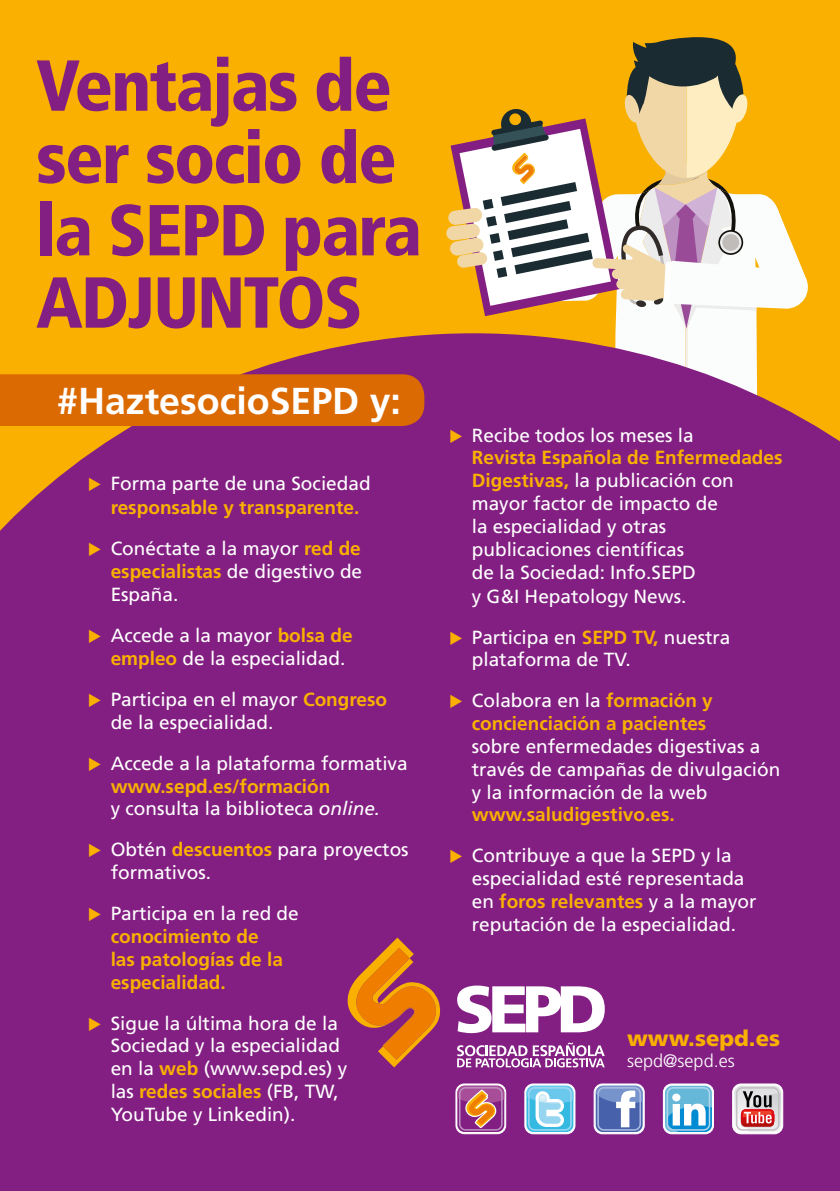
<style>
.page{position:relative;width:840px;height:1191px;background:#fff}
.page>*{position:absolute;margin:0;border:0;box-sizing:border-box;transform-origin:0 0}
.t1{font:900 condensed 72px/72.2px "Frutiger";letter-spacing:-.025em;color:#831f82}
.t2{font:700 37.4px "Frutiger";color:#fff}
.t3{font:900 22px "Frutiger";color:#f9b000}
.t4{font:19px/22.8px "Frutiger";color:#fff}
.t5{font:700 19px/22.8px "Frutiger";color:#f9b000}
.t6{font:300 18px "Frutiger";color:#fff}
.s1{font-weight:400;color:#fff}
.s2{color:#f9b000}
.s3{font-weight:700;color:#f9b000}
.s4{font-style:italic}
</style>
<div class="page">
<div style="left:0;top:0;width:839px;height:1191px;background:#f9b000"></div>
<svg style="left:446px;top:37px;width:362px;height:296px"></svg>
<div style="left:0;top:333px;width:839px;height:858px;background:#831f82"></div>
<div style="left:455px;top:1083px;width:51px;height:51px;border:1px solid #fff;border-radius:8px"></div>
<svg style="left:457px;top:1085px;width:47px;height:47px"></svg>
<svg style="left:457px;top:1085px;width:47px;height:45px;background:#b9687c"></svg>
<div style="left:593px;top:1083px;width:51px;height:51px;border:1px solid #fff;border-radius:8px"></div>
<svg style="left:595px;top:1085px;width:47px;height:47px"></svg>
<div style="left:597px;top:1087px;width:43px;height:43px;border:2px solid #acbce2;border-radius:6px"></div>
<svg style="left:595px;top:1085px;width:47px;height:42px;background:#879bcb"></svg>
<div style="left:524px;top:1083px;width:51px;height:51px;border:1px solid #fff;border-radius:8px"></div>
<svg style="left:526px;top:1085px;width:47px;height:47px"></svg>
<div style="left:527px;top:1087px;width:44px;height:43px;border:2px solid #9fd8f3;border-radius:6px"></div>
<svg style="left:526px;top:1085px;width:47px;height:42px;background:#90d6ef"></svg>
<div style="left:731px;top:1083px;width:51px;height:51px;border:1px solid #fff;border-radius:8px"></div>
<svg style="left:733px;top:1085px;width:47px;height:47px;background:#cba6a7"></svg>
<div style="left:662px;top:1083px;width:51px;height:51px;border:1px solid #fff;border-radius:8px"></div>
<div style="left:664px;top:1085px;width:47px;height:47px;background:#66b8d9;border-radius:7px"></div>
<div style="left:666px;top:1087px;width:43px;height:43px;border:2px solid #b1d5ea;border-radius:6px"></div>
<svg style="left:666px;top:1093px;width:45px;height:39px"></svg>
<svg style="left:457px;top:985px;width:147px;height:48px;background:#d1add1"></svg>
<svg style="left:457px;top:1042px;width:147px;height:25px;background:#af70af"></svg>
<svg style="left:347px;top:937px;width:93px;height:130px;background:#b75344"></svg>
<div style="left:0;top:374px;width:424px;height:52px;background:#dc6a02"></div>
<h1 class="t1" style="left:36px;top:49px;width:387px">Ventajas de ser socio de la SEPD para<br>ADJUNTOS</h1>
<h2 class="t2" style="left:57px;top:379px;width:345px">#HaztesocioSEPD y:</h2>
<p class="t5" style="left:111px;top:471px;width:261px;line-height:24px;text-indent:-23px">◆ <span class="s1">Forma parte de una Sociedad </span>responsable y transparente.</p>
<p class="t4" style="left:111px;top:537px;width:253px;text-align:justify;text-indent:-23px"><span class="s2">◆</span> Conéctate a la mayor <span class="s3">red de especialistas</span> de digestivo de España.</p>
<p class="t4" style="left:111px;top:624px;width:243px;text-indent:-23px"><span class="s2">◆</span> Accede a la mayor <span class="s3">bolsa de empleo</span> de la especialidad.</p>
<p class="t4" style="left:111px;top:687px;width:278px;text-indent:-23px"><span class="s2">◆</span> Participa en el mayor <span class="s3">Congreso </span>de la especialidad.</p>
<p class="t4" style="left:111px;top:751px;width:298px;text-indent:-23px"><span class="s2">◆</span> Accede a la plataforma formativa <span class="s3">www.sepd.es/formación<br></span>y consulta la biblioteca <span class="s4">online.</span></p>
<p class="t4" style="left:111px;top:838px;width:299px;text-indent:-23px"><span class="s2">◆</span> Obtén <span class="s3">descuentos</span> para proyectos formativos.</p>
<p class="t5" style="left:111px;top:902px;width:189px;text-indent:-23px">◆ <span class="s1">Participa en la red de </span>conocimiento de<br>las patologías de la especialidad.</p>
<p class="t4" style="left:111px;top:1011px;width:238px;text-indent:-23px"><span class="s2">◆</span> Sigue la última hora de la<br>Sociedad y la especialidad en la <span class="s3">web</span> (www.sepd.es) y las <span class="s3">redes sociales</span> (FB, TW,<br>YouTube y Linkedin).</p>
<p class="t4" style="left:471px;top:423px;width:312px;text-indent:-23px"><span class="s2">◆</span> Recibe todos los meses la<br><span class="s3">Revista Española de Enfermedades<br>Digestivas,</span> la publicación con mayor factor de impacto de<br>la especialidad y otras publicaciones científicas<br>de la Sociedad: Info.SEPD<br>y G&amp;I Hepatology News.</p>
<p class="t4" style="left:471px;top:625px;width:260px;text-indent:-23px"><span class="s2">◆</span> Participa en <span class="s3">SEPD TV,</span> nuestra plataforma de TV.</p>
<p class="t5" style="left:471px;top:689px;width:242px;text-indent:-23px">◆ <span class="s1">Colabora en la</span> formación y concienciación a pacientes</p>
<p class="t4" style="left:471px;top:735px;width:310px">sobre enfermedades digestivas a través de campañas de divulgación y la información de la web</p>
<p class="t5" style="left:471px;top:803px;width:204px">www.saludigestivo.es.</p>
<p class="t4" style="left:471px;top:844px;width:286px;text-indent:-23px"><span class="s2">◆</span> Contribuye a que la SEPD y la especialidad esté representada en <span class="s3">foros relevantes</span> y a la mayor reputación de la especialidad.</p>
<p class="t3" style="left:626px;top:1024px;width:154px">www.sepd.es</p>
<p class="t6" style="left:626px;top:1051px;width:109px">sepd@sepd.es</p>
</div>
